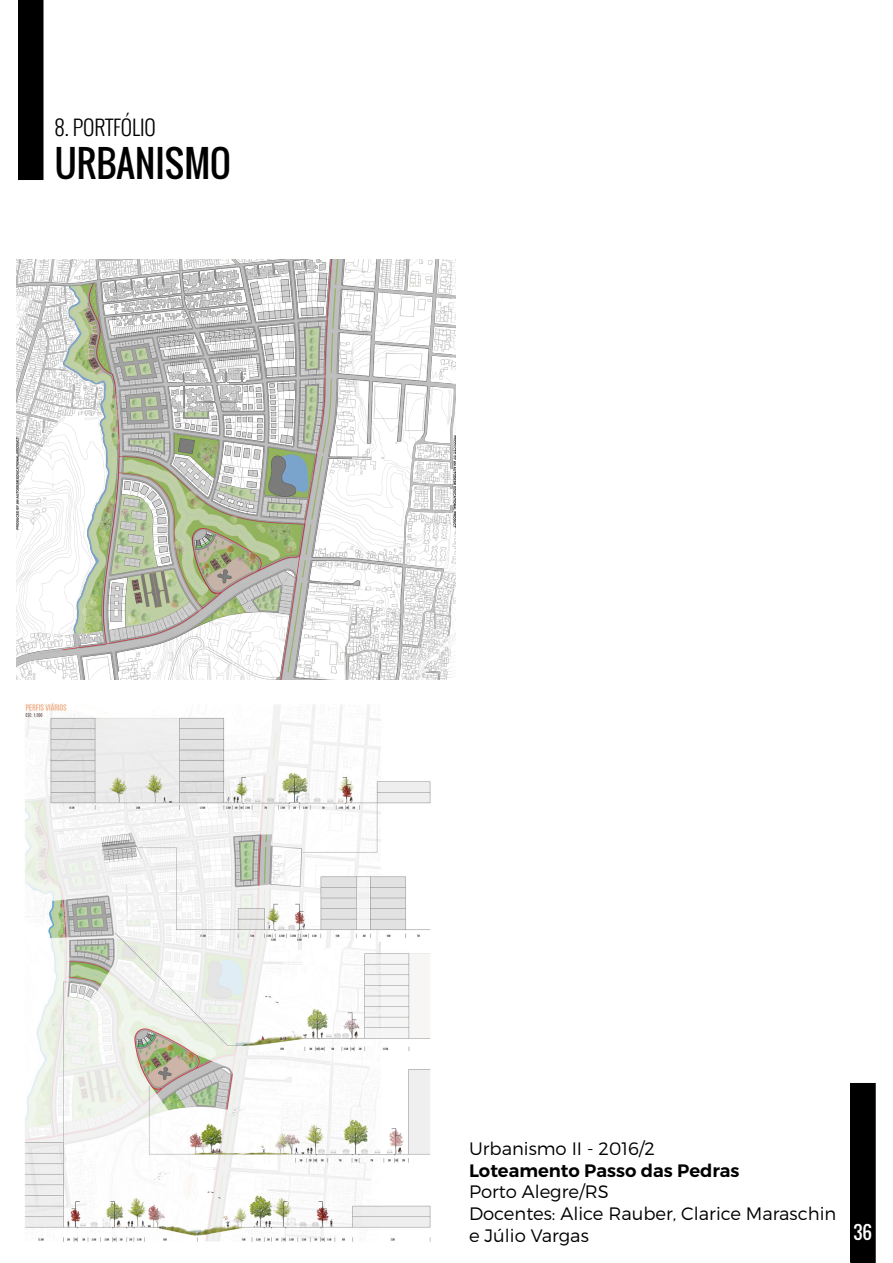
<style>
.page{position:relative;width:893px;height:1263px;background:#fff}
.page>*{position:absolute;margin:0;border:0;box-sizing:border-box;transform-origin:0 0}
.t1{font:36px "Oswald";color:#000}
.t2{font:300 21px "Oswald";color:#000}
.t3{font:300 18px/21.6px "Montserrat";color:#000}
.t4{font:600 18px "Montserrat";color:#000}
.t5{font:18px "Oswald";color:#fff}
</style>
<div class="page">
<img style="left:16px;top:259px;width:439px;height:421px">
<img style="left:25px;top:703px;width:406px;height:539px">
<div style="left:19px;top:1px;width:24px;height:178px;background:#000"></div>
<div style="left:18px;top:0;width:26px;height:180px;border:2px solid #000"></div>
<div style="left:851px;top:1084px;width:24px;height:178px;background:#000"></div>
<div style="left:850px;top:1083px;width:26px;height:180px;border:2px solid #000"></div>
<p class="t2" style="left:55px;top:112px;width:103px">8. PORTFÓLIO</p>
<h1 class="t1" style="left:55px;top:137px;width:178px">URBANISMO</h1>
<p class="t3" style="left:469px;top:1138px;width:188px">Urbanismo II - 2016/2</p>
<p class="t4" style="left:469px;top:1159px;width:272px">Loteamento Passo das Pedras</p>
<p class="t3" style="left:469px;top:1181px;width:369px">Porto Alegre/RS<br>Docentes: Alice Rauber, Clarice Maraschin e Júlio Vargas</p>
<p class="t5" style="left:853px;top:1219px;width:20px">36</p>
</div>
